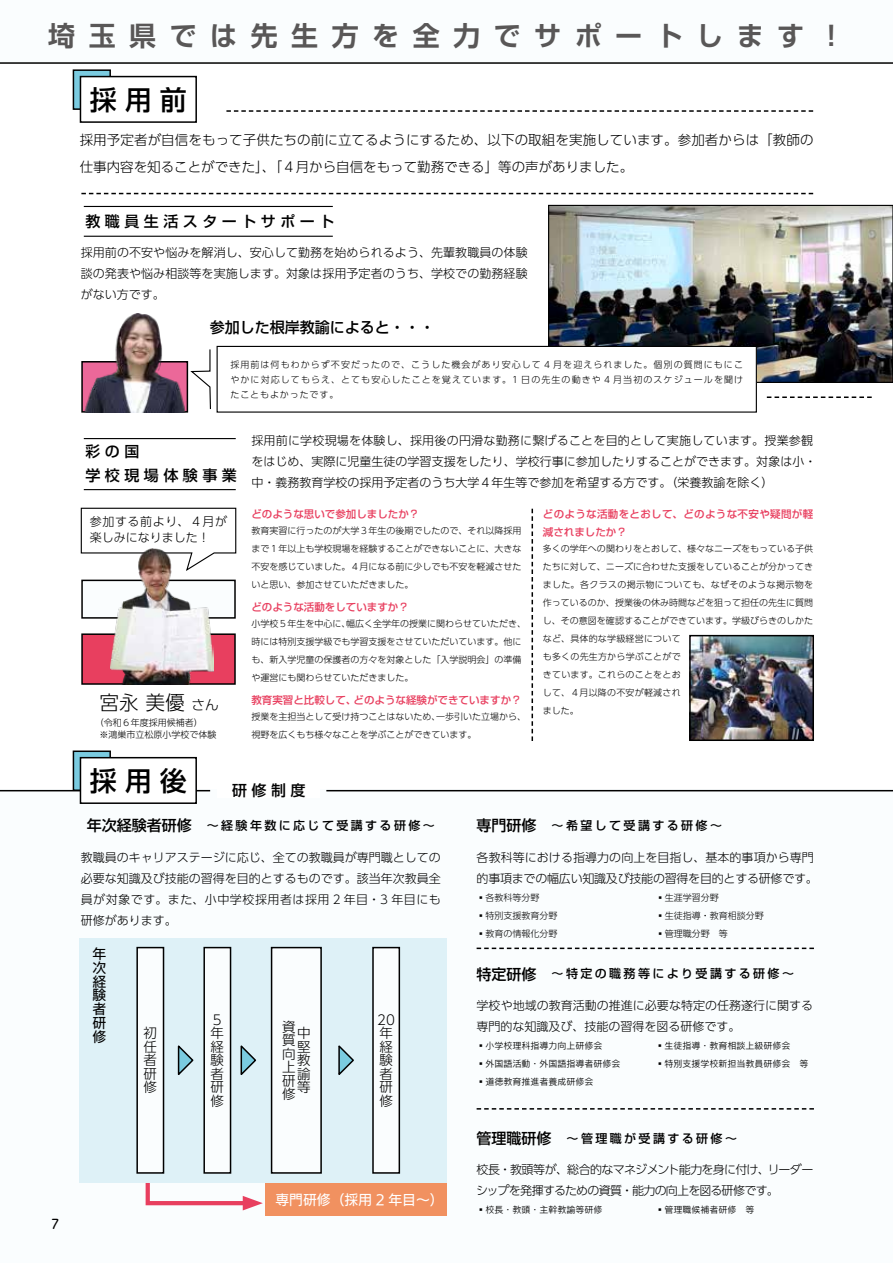
<style>
.page{position:relative;width:893px;height:1263px;background:#fff}
.page>*{position:absolute;margin:0;border:0;box-sizing:border-box;transform-origin:0 0}
.t1{font:700 27px "Shin Go Pro De";letter-spacing:.5em;color:#595757}
.t2{font:500 27px "Shin Go Pro";letter-spacing:.3em;color:#000}
.t3{font:300 19.8px "UD Shin Go Pr 6 N";color:#000}
.t4{font:500 15px/24px "Shin Go Pro";letter-spacing:.3em;color:#000}
.t5{font:500 15px "Shin Go Pro";color:#000}
.t6{font:13.8px "UD Kakugo Small Pr 6 M";color:#fff}
.t7{font:13.8px/13.8px "UD Kakugo Small Pr 6 M";color:#000;text-align:justify}
.t8{font:13.8px "Tsuku A Rd Gothic Std D";color:#000}
.t9{font:300 13.5px/13.5px "UD Shin Go Pr 6 N";letter-spacing:.005em;color:#000}
.t10{font:300 12px/21px "UD Shin Go Pr 6 N";color:#000;text-align:justify}
.t11{font:500 12px "Shin Go Pro";letter-spacing:.2em;color:#000}
.t12{font:300 12px/21px "UD Shin Go Pr 6 N";letter-spacing:-.02em;color:#000}
.t13{font:300 12px/21px "UD Shin Go Pr 6 N";letter-spacing:-.06em;color:#000}
.t14{font:300 12px/16.5px "UD Shin Go Pr 6 N";letter-spacing:.025em;color:#000}
.t15{font:500 10.5px "Shin Go Pro";color:#e83f5f}
.t16{font:500 10.5px/18px "Shin Go Pro";letter-spacing:.03em;color:#e83f5f}
.t17{font:300 9px/18px "UD Shin Go Pr 6 N";color:#000}
.t18{font:9px "Rodin Pro M";color:#000}
.s1{font-size:13.65px}
.s2{font-size:15px}
.s3{font-family:"Rodin Pro M";font-weight:400}
</style>
<div class="page">
<div style="left:0;top:790px;width:893px;height:473px;background:#fafdfe"></div>
<div style="left:82px;top:634px;width:153px;height:50px;background:#e83f5f"></div>
<div style="left:81px;top:633px;width:155px;height:52px;border:2px solid #000"></div>
<div style="left:82px;top:580px;width:153px;height:38px;background:#fafdfe"></div>
<div style="left:81px;top:580px;width:155px;height:39px;border:2px solid #000"></div>
<svg style="left:76px;top:72px;width:32px;height:35px"></svg>
<div style="left:73px;top:69px;width:38px;height:41px;border:2px solid #000"></div>
<img style="left:550px;top:207px;width:341px;height:174px">
<div style="left:548px;top:205px;width:345px;height:178px;border:1px solid #000"></div>
<div style="left:0;top:0;width:893px;height:62px;background:#fafdfe"></div>
<div style="left:217px;top:782px;width:103px;height:15px;background:#fff"></div>
<div style="left:80px;top:77px;width:116px;height:45px;background:#fff"></div>
<div style="left:80px;top:76px;width:117px;height:47px;border:2px solid #000"></div>
<hr style="left:0;top:62px;width:893px;height:2px;background:#000">
<hr style="left:326px;top:790px;width:567px;height:1px;background:#000">
<hr style="left:0;top:790px;width:210px;height:1px;background:#000">
<svg style="left:226px;top:110px;width:587px;height:2px"></svg>
<svg style="left:81px;top:193px;width:732px;height:1px"></svg>
<img style="left:81px;top:314px;width:108px;height:99px">
<svg style="left:767px;top:396px;width:105px;height:2px"></svg>
<div style="left:217px;top:346px;width:539px;height:66px;background:#fff"></div>
<div style="left:217px;top:346px;width:540px;height:67px;border:1px solid #000"></div>
<svg style="left:190px;top:349px;width:21px;height:61px"></svg>
<hr style="left:84px;top:438px;width:152px;height:1px;background:#000">
<hr style="left:84px;top:206px;width:249px;height:1px;background:#000">
<hr style="left:84px;top:236px;width:249px;height:1px;background:#000">
<hr style="left:84px;top:489px;width:152px;height:1px;background:#000">
<svg style="left:80px;top:507px;width:157px;height:47px"></svg>
<svg style="left:531px;top:509px;width:2px;height:232px"></svg>
<img style="left:692px;top:638px;width:119px;height:100px">
<div style="left:689px;top:635px;width:125px;height:106px;border:2px solid #000"></div>
<svg style="left:76px;top:753px;width:32px;height:35px"></svg>
<div style="left:73px;top:750px;width:38px;height:41px;border:2px solid #000"></div>
<div style="left:80px;top:758px;width:116px;height:45px;background:#fff"></div>
<div style="left:80px;top:757px;width:117px;height:47px;border:2px solid #000"></div>
<div style="left:80px;top:938px;width:367px;height:245px;background:#def1f7"></div>
<div style="left:137px;top:947px;width:27px;height:226px;background:#fafdfe"></div>
<div style="left:136px;top:947px;width:28px;height:227px;border:2px solid #000"></div>
<div style="left:204px;top:947px;width:27px;height:226px;background:#fafdfe"></div>
<div style="left:203px;top:947px;width:28px;height:227px;border:2px solid #000"></div>
<div style="left:265px;top:1183px;width:182px;height:33px;background:#f19160"></div>
<div style="left:373px;top:947px;width:26px;height:226px;background:#fafdfe"></div>
<div style="left:372px;top:947px;width:28px;height:227px;border:2px solid #000"></div>
<div style="left:272px;top:947px;width:49px;height:226px;background:#fafdfe"></div>
<div style="left:271px;top:947px;width:51px;height:227px;border:2px solid #000"></div>
<svg style="left:145px;top:1183px;width:118px;height:27px"></svg>
<svg style="left:177px;top:1045px;width:17px;height:30px"></svg>
<svg style="left:240px;top:1045px;width:17px;height:30px"></svg>
<svg style="left:338px;top:1045px;width:16px;height:30px"></svg>
<svg style="left:477px;top:947px;width:337px;height:2px"></svg>
<svg style="left:477px;top:1108px;width:337px;height:1px"></svg>
<img style="left:110px;top:549px;width:104px;height:136px">
<h1 class="t1" style="left:48px;top:13px;width:798px">埼玉県では先生方を全力でサポートします！</h1>
<h1 class="t2" style="left:90px;top:77px;width:99px">採用前</h1>
<h3 class="t9" style="left:80px;top:126px;width:735px;line-height:27px">採用予定者が自信をもって子供たちの前に立てるようにするため、以下の取組を実施しています。参加者からは「教師の仕事内容を知ることができた」、「４月から自信をもって勤務できる」等の声がありました。</h3>
<h3 class="t4" style="left:85px;top:207px;width:251px">教職員生活スタートサポート</h3>
<h3 class="t10" style="left:81px;top:242px;width:448px">採用前の不安や悩みを解消し、安心して勤務を始められるよう、先輩教職員の体験談の発表や悩み相談等を実施します。対象は採用予定者のうち、学校での勤務経験がない方です。</h3>
<h3 class="t5" style="left:210px;top:315px;width:226px">参加した根岸教諭によると・・・</h3>
<p class="t17" style="left:230px;top:356px;width:514px;line-height:15px;text-align:justify">採用前は何もわからず不安だったので、こうした機会があり安心して 4 月を迎えられました。個別の質問にもにこやかに対応してもらえ、とても安心したことを覚えています。1 日の先生の動きや 4 月当初のスケジュールを聞けたこともよかったです。</p>
<h3 class="t4" style="left:85px;top:438px;width:153px">彩の国<br>学校現場体験事業</h3>
<h3 class="t14" style="left:90px;top:513px;width:139px">参加する前より、４月が楽しみになりました！</h3>
<h2 class="t3" style="left:99px;top:686px;width:121px">宮永 美優 <span class="s1">さん</span></h2>
<p class="t17" style="left:99px;top:716px;width:118px;line-height:12px;text-indent:-4px">（令和６年度採用候補者）<br>※鴻巣市立松原小学校で体験</p>
<h3 class="t10" style="left:251px;top:429px;width:567px;text-align:left">採用前に学校現場を体験し、採用後の円滑な勤務に繋げることを目的として実施しています。授業参観をはじめ、実際に児童生徒の学習支援をしたり、学校行事に参加したりすることができます。対象は小・中・義務教育学校の採用予定者のうち大学４年生等で参加を希望する方です。（栄養教諭を除く）</h3>
<p class="t15" style="left:251px;top:505px;width:170px">どのような思いで参加しましたか？</p>
<p class="t17" style="left:251px;top:521px;width:272px;text-align:justify">教育実習に行ったのが大学３年生の後期でしたので、それ以降採用まで１年以上も学校現場を経験することができないことに、大きな不安を感じていました。４月になる前に少しでも不安を軽減させたいと思い、参加させていただきました。</p>
<p class="t15" style="left:251px;top:598px;width:159px">どのような活動をしていますか？</p>
<p class="t17" style="left:251px;top:614px;width:276px">小学校５年生を中心に、幅広く全学年の授業に関わらせていただき、時には特別支援学級でも学習支援をさせていただいています。他にも、新入学児童の保護者の方々を対象とした「入学説明会」の準備や運営にも関わらせていただきました。</p>
<p class="t15" style="left:251px;top:691px;width:272px">教育実習と比較して、どのような経験ができていますか？</p>
<p class="t17" style="left:251px;top:707px;width:276px">授業を主担当として受け持つことはないため、一歩引いた立場から、視野を広くもち様々なことを学ぶことができています。</p>
<p class="t16" style="left:543px;top:503px;width:272px">どのような活動をとおして、どのような不安や疑問が軽減されましたか？</p>
<p class="t17" style="left:543px;top:539px;width:272px">多くの学年への関わりをとおして、様々なニーズをもっている子供たちに対して、ニーズに合わせた支援をしていることが分かってきました。各クラスの掲示物についても、なぜそのような掲示物を作っているのか、授業後の休み時間などを狙って担任の先生に質問し、その意図を確認することができています。学級びらきのしかたなど、具体的な学級経営について<br>も多くの先生方から学ぶことがで<br>きています。これらのことをとお<br>して、４月以降の不安が軽減され<br>ました。</p>
<h1 class="t2" style="left:90px;top:758px;width:99px">採用後</h1>
<h3 class="t4" style="left:232px;top:776px;width:75px">研修制度</h3>
<h3 class="t11" style="left:87px;top:816px;width:350px"><span class="s2">年次経験者研修　</span>～経験年数に応じて受講する研修～</h3>
<h3 class="t10" style="left:81px;top:846px;width:362px">教職員のキャリアステージに応じ、全ての教職員が専門職としての必要な知識及び技能の習得を目的とするものです。該当年次教員全員が対象です。また、小中学校採用者は採用 2 年目・3 年目にも研修があります。</h3>
<h3 class="t7" style="left:93px;top:947px;width:15px">年次経験者研修</h3>
<h3 class="t9" style="left:144px;top:1026px;width:15px;text-align:justify">初任者研修</h3>
<h3 class="t9" style="left:211px;top:1012px;width:15px">５年経験者研修</h3>
<h3 class="t9" style="left:282px;top:1019px;width:15px;text-align:justify">資質向上研修</h3>
<h3 class="t9" style="left:297px;top:1026px;width:15px;text-align:justify">中堅教諭等</h3>
<h3 class="t9" style="left:377px;top:1012px;width:19px">20年経験者研修</h3>
<h3 class="t8" style="left:51px;top:1213px;width:10px">7</h3>
<h3 class="t6" style="left:275px;top:1192px;width:170px">専門研修（採用 2 年目〜）</h3>
<h3 class="t11" style="left:477px;top:816px;width:247px"><span class="s2">専門研修　</span>～希望して受講する研修～</h3>
<h3 class="t12" style="left:477px;top:846px;width:343px">各教科等における指導力の向上を目指し、基本的事項から専門的事項までの幅広い知識及び技能の習得を目的とする研修です。</h3>
<p class="t17" style="left:477px;top:888px;width:64px"><span class="s3">▪</span>各教科等分野</p>
<p class="t17" style="left:477px;top:906px;width:82px"><span class="s3">▪</span>特別支援教育分野</p>
<p class="t17" style="left:477px;top:924px;width:82px"><span class="s3">▪</span>教育の情報化分野</p>
<p class="t17" style="left:656px;top:888px;width:64px"><span class="s3">▪</span>生涯学習分野</p>
<p class="t17" style="left:656px;top:906px;width:109px"><span class="s3">▪</span>生徒指導・教育相談分野</p>
<p class="t17" style="left:656px;top:924px;width:73px"><span class="s3">▪</span>管理職分野　等</p>
<h3 class="t11" style="left:477px;top:964px;width:319px"><span class="s2">特定研修　</span>～特定の職務等により受講する研修～</h3>
<h3 class="t10" style="left:477px;top:994px;width:338px">学校や地域の教育活動の推進に必要な特定の任務遂行に関する専門的な知識及び、技能の習得を図る研修です。</h3>
<p class="t18" style="left:477px;top:1040px;width:127px">▪小学校理科指導力向上研修会</p>
<p class="t18" style="left:477px;top:1058px;width:145px">▪外国語活動・外国語指導者研修会</p>
<p class="t18" style="left:477px;top:1076px;width:118px">▪道徳教育推進者養成研修会</p>
<p class="t18" style="left:655px;top:1040px;width:136px">▪生徒指導・教育相談上級研修会</p>
<p class="t18" style="left:655px;top:1058px;width:154px">▪特別支援学校新担当教員研修会　等</p>
<h3 class="t11" style="left:477px;top:1128px;width:262px"><span class="s2">管理職研修　</span>～管理職が受講する研修～</h3>
<h3 class="t13" style="left:476px;top:1159px;width:339px">校長・教頭等が、総合的なマネジメント能力を身に付け、リーダーシップを発揮するための資質・能力の向上を図る研修です。</h3>
<p class="t18" style="left:477px;top:1204px;width:127px">▪校長・教頭・主幹教諭等研修</p>
<p class="t18" style="left:655px;top:1204px;width:100px">▪管理職候補者研修　等</p>
</div>
